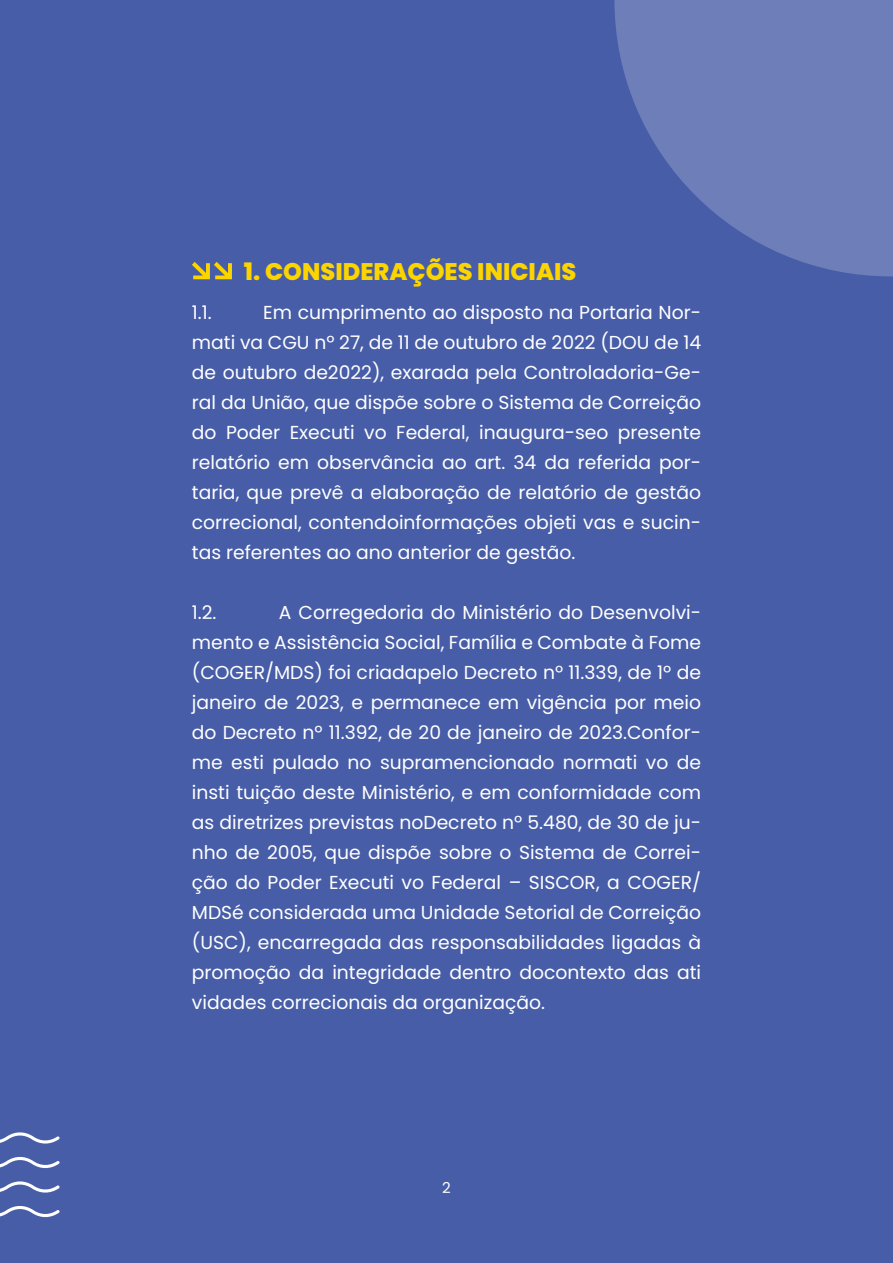
<style>
.page{position:relative;width:893px;height:1263px;background:#475da7}
.page>*{position:absolute;margin:0;border:0;box-sizing:border-box;transform-origin:0 0}
.t1{font:800 24px "Poppins";color:#fcd400}
.t2{font:18.75px/30px "Poppins";color:#fff;text-align:justify}
.t3{font:15px "Poppins";color:#fff}
</style>
<div class="page">
<svg style="left:614px;top:0;width:279px;height:276px;fill:#6d7eb9"></svg>
<svg style="left:192px;top:262px;width:40px;height:17px"></svg>
<svg style="left:0;top:1132px;width:60px;height:12px"></svg>
<svg style="left:0;top:1157px;width:60px;height:11px"></svg>
<svg style="left:0;top:1181px;width:60px;height:12px"></svg>
<svg style="left:0;top:1206px;width:60px;height:12px"></svg>
<p class="t1" style="left:244px;top:258px;width:334px">1. CONSIDERAÇÕES INICIAIS</p>
<p class="t2" style="left:192px;top:297px;width:511px;text-indent:71px">Em cumprimento ao disposto na Portaria Nor&shy;mati va CGU nº 27, de 11 de outubro de 2022 (DOU de 14 de outubro de2022), exarada pela Controladoria-Ge&shy;ral da União, que dispõe sobre o Sistema de Correição do Poder Executi vo Federal, inaugura-seo presente relatório em observância ao art. 34 da referida por&shy;taria, que prevê a elaboração de relatório de gestão correcional, contendoinformações objeti vas e sucin&shy;tas referentes ao ano anterior de gestão.</p>
<p class="t2" style="left:192px;top:297px;width:21px">1.1.</p>
<p class="t2" style="left:192px;top:597px;width:511px;text-indent:87px">A Corregedoria do Ministério do Desenvolvi&shy;mento e Assistência Social, Família e Combate à Fome (COGER/MDS) foi criadapelo Decreto nº 11.339, de 1º de janeiro de 2023, e permanece em vigência por meio do Decreto nº 11.392, de 20 de janeiro de 2023.Confor&shy;me esti pulado no supramencionado normati vo de insti tuição deste Ministério, e em conformidade com as diretrizes previstas noDecreto nº 5.480, de 30 de ju&shy;nho de 2005, que dispõe sobre o Sistema de Correi&shy;ção do Poder Executi vo Federal – SISCOR, a COGER/ MDSé considerada uma Unidade Setorial de Correição (USC), encarregada das responsabilidades ligadas à promoção da integridade dentro docontexto das ati vidades correcionais da organização.</p>
<p class="t2" style="left:192px;top:597px;width:26px">1.2.</p>
<p class="t3" style="left:442px;top:1179px;width:10px">2</p>
</div>
